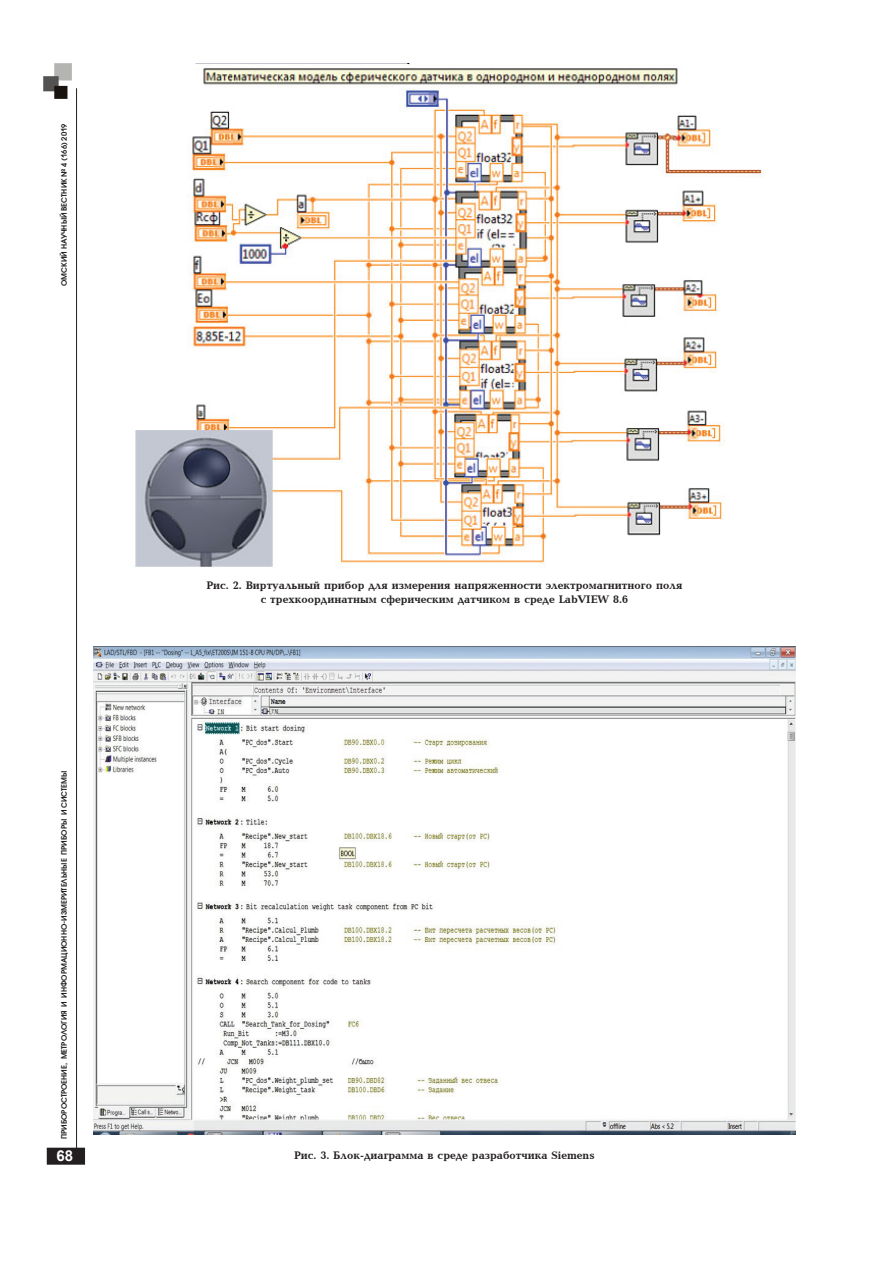
<style>
.page{position:relative;width:893px;height:1263px;background:#fff}
.page>*{position:absolute;margin:0;border:0;box-sizing:border-box;transform-origin:0 0}
.t1{font:700 15px "Arial";color:#fff}
.t2{font:700 11.25px/13.5px "Baltica C";color:#231f20;text-align:center}
.t3{font:600 7.5px "Avant Garde Gothic C";color:#231f20}
</style>
<div class="page">
<div style="left:48px;top:1148px;width:36px;height:16px;background:#231f20"></div>
<div style="left:47px;top:1148px;width:38px;height:17px;border:2px solid #231f20"></div>
<hr style="left:76px;top:88px;width:1px;height:1068px;background:#231f20">
<img style="left:43px;top:63px;width:29px;height:36px">
<img style="left:135px;top:64px;width:631px;height:503px">
<img style="left:94px;top:647px;width:701px;height:487px">
<p class="t3" style="left:60px;top:286px;width:164px;rotate:-90deg">ОМСКИЙ НАУЧНЫЙ ВЕСТНИК № 4 (166) 2019</p>
<p class="t3" style="left:60px;top:1139px;width:370px;rotate:-90deg">приборостроение, метрология и информационно-измерительные приборы и системы</p>
<h1 class="t1" style="left:57px;top:1145px;width:18px">68</h1>
<p class="t2" style="left:206px;top:579px;width:477px">Рис. 2. Виртуальный прибор для измерения напряженности электромагнитного поля с трехкоординатным сферическим датчиком в среде LabVIEW 8.6</p>
<p class="t2" style="left:294px;top:1149px;width:302px">Рис. 3. Блок-диаграмма в среде разработчика Siemens</p>
</div>
